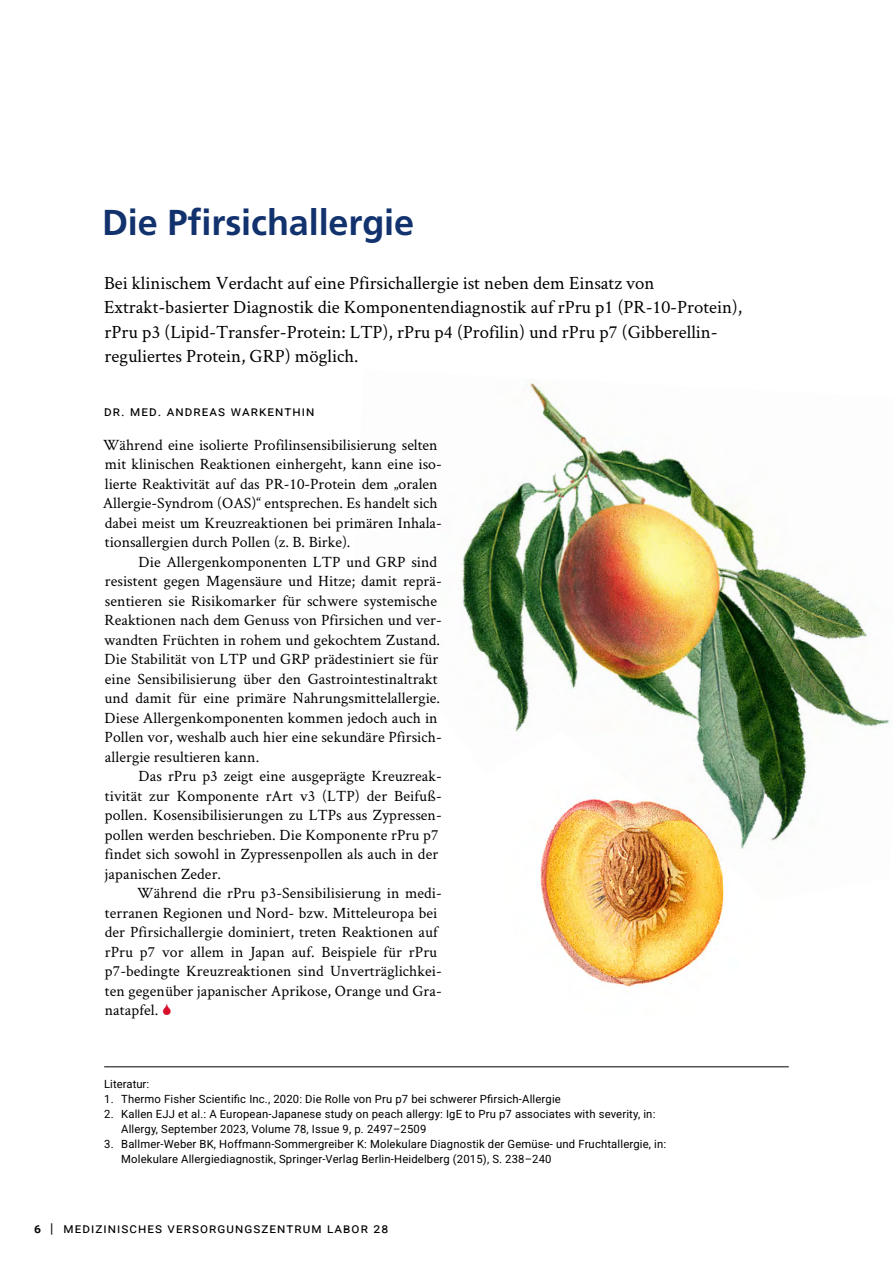
<style>
.page{position:relative;width:893px;height:1263px;background:#fff}
.page>*{position:absolute;margin:0;border:0;box-sizing:border-box;transform-origin:0 0}
.t1{font:700 36px "Frutiger LT Std";letter-spacing:-.005em;color:#12326e}
.t2{font:18.75px/24.3px "Crimson Text";color:#000}
.t3{font:15.75px/19.5px "Crimson Text";letter-spacing:.005em;color:#000}
.t4{font:13.5px "Roboto";letter-spacing:.08em;color:#000}
.t5{font:11.25px/15px "Roboto";letter-spacing:.015em;color:#000}
.s1{font-weight:500}
</style>
<div class="page">
<img style="left:460px;top:382px;width:430px;height:451px">
<img style="left:505px;top:745px;width:277px;height:247px">
<hr style="left:104px;top:1066px;width:685px;height:1px;background:#000">
<h1 class="t1" style="left:102px;top:201px;width:314px">Die Pfirsichallergie</h1>
<p class="t2" style="left:104px;top:270px;width:640px">Bei klinischem Verdacht auf eine Pfirsichallergie ist neben dem Einsatz von Extrakt-basierter Diagnostik die Komponentendiagnostik auf rPru p1 (PR-10-Protein), rPru p3 (Lipid-Transfer-Protein: LTP), rPru p4 (Profilin) und rPru p7 (Gibberellin&shy;reguliertes Protein, GRP) möglich.</p>
<p class="t4" style="left:104px;top:401px;width:212px">Dr. med. Andreas Warkenthin</p>
<p class="t3" style="left:103px;top:434px;width:341px">Während eine isolierte Profilinsensibilisierung selten mit klinischen Reaktionen einhergeht, kann eine iso&shy;lierte Reaktivität auf das PR-10-Protein dem „oralen Allergie-Syndrom (OAS)“ entsprechen. Es handelt sich dabei meist um Kreuzreaktionen bei primären Inhala&shy;tionsallergien durch Pollen (z. B. Birke).</p>
<p class="t3" style="left:104px;top:551px;width:339px;text-indent:35px">Die Allergenkomponenten LTP und GRP sind resistent gegen Magensäure und Hitze; damit reprä&shy;sentieren sie Risikomarker für schwere systemische Reaktionen nach dem Genuss von Pfirsichen und ver&shy;wandten Früchten in rohem und gekochtem Zustand.<br>Die Stabilität von LTP und GRP prädestiniert sie für eine Sensibilisierung über den Gastrointestinaltrakt und damit für eine primäre Nahrungsmittelallergie.<br>Diese Allergenkomponenten kommen jedoch auch in Pollen vor, weshalb auch hier eine sekundäre Pfirsich&shy;allergie resultieren kann.</p>
<p class="t3" style="left:105px;top:766px;width:339px;text-indent:34px">Das rPru p3 zeigt eine ausgeprägte Kreuzreak&shy;tivität zur Komponente rArt v3 (LTP) der Beifuß&shy;pollen. Kosensibilisierungen zu LTPs aus Zypressen&shy;pollen werden beschrieben. Die Komponente rPru p7 findet sich sowohl in Zypressenpollen als auch in der japanischen Zeder.</p>
<p class="t3" style="left:105px;top:883px;width:339px;text-indent:32px">Während die rPru p3-Sensibilisierung in medi&shy;terranen Regionen und Nord- bzw. Mitteleuropa bei der Pfirsichallergie dominiert, treten Reaktionen auf rPru p7 vor allem in Japan auf. Beispiele für rPru p7-bedingte Kreuzreaktionen sind Unverträglichkei&shy;ten gegenüber japanischer Aprikose, Orange und Gra&shy;natapfel.</p>
<p class="t5" style="left:104px;top:1076px;width:47px">Literatur:</p>
<p class="t5" style="left:104px;top:1091px;width:458px">1. Thermo Fisher Scientific Inc., 2020: Die Rolle von Pru p7 bei schwerer Pfirsich-Allergie</p>
<p class="t5" style="left:121px;top:1106px;width:536px;text-indent:-17px">2. Kallen EJJ et al.: A European-Japanese study on peach allergy: IgE to Pru p7 associates with severity, in:<br>Allergy, September 2023, Volume 78, Issue 9, p. 2497–2509</p>
<p class="t5" style="left:121px;top:1136px;width:547px;text-indent:-17px">3. Ballmer-Weber BK, Hoffmann-Sommergreiber K: Molekulare Diagnostik der Gemüse- und Fruchtallergie, in:<br>Molekulare Allergiediagnostik, Springer-Verlag Berlin-Heidelberg (2015), S. 238–240</p>
<p class="t4" style="left:34px;top:1219px;width:356px"><span class="s1">6</span> | medizinisches versorgungszentrum labor 28</p>
</div>
